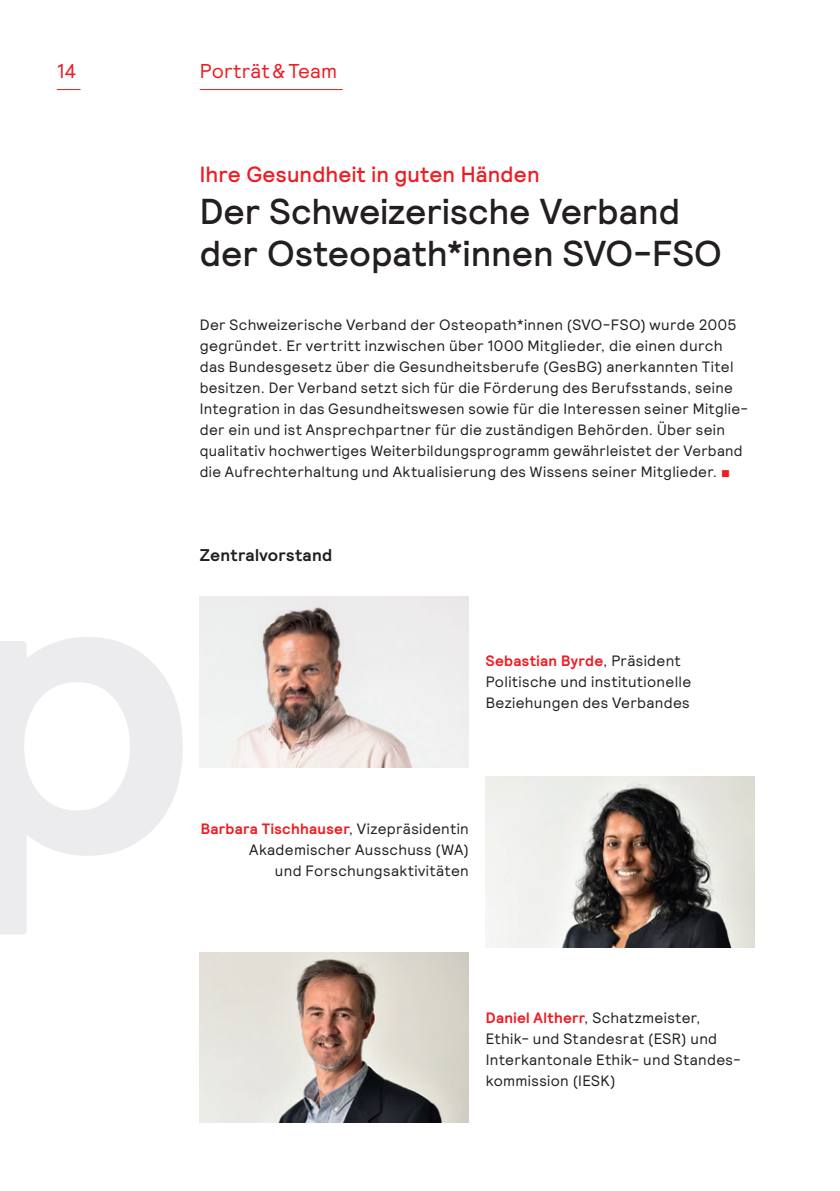
<style>
.page{position:relative;width:840px;height:1191px;background:#fff}
.page>*{position:absolute;margin:0;border:0;box-sizing:border-box;transform-origin:0 0}
.t1{font:500 36px/42px "Relative";color:#231f20}
.t2{font:500 22px "Relative";letter-spacing:.005em;color:#ee1d23}
.t3{font:20px "Relative";letter-spacing:.005em;color:#ee1d23}
.t4{font:700 17px "Relative";letter-spacing:.02em;color:#231f20}
.t5{font:15px/21px "Relative";letter-spacing:.02em;color:#231f20}
.s1{color:#ee1d23}
.s2{font-weight:700;color:#ee1d23}
</style>
<div class="page">
<svg style="left:0;top:637px;width:183px;height:297px"></svg>
<svg style="left:57px;top:89px;width:24px;height:1px"></svg>
<hr style="left:200px;top:89px;width:142px;height:1px;background:#ee1d23">
<img style="left:200px;top:597px;width:268px;height:170px">
<img style="left:200px;top:952px;width:268px;height:170px">
<img style="left:485px;top:777px;width:269px;height:170px">
<h3 class="t3" style="left:57px;top:58px;width:21px">14</h3>
<h3 class="t3" style="left:200px;top:58px;width:139px">Porträt&amp;Team</h3>
<h2 class="t2" style="left:200px;top:160px;width:341px">Ihre Gesundheit in guten Händen</h2>
<h1 class="t1" style="left:200px;top:190px;width:523px">Der Schweizerische Verband der Osteopath*innen SVO-FSO</h1>
<p class="t5" style="left:200px;top:313px;width:549px">Der Schweizerische Verband der Osteopath*innen (SVO-FSO) wurde 2005 gegründet. Er vertritt inzwischen über 1000 Mitglieder, die einen durch das Bundesgesetz über die Gesundheitsberufe (GesBG) anerkannten Titel besitzen. Der Verband setzt sich für die Förderung des Berufsstands, seine Integration in das Gesundheitswesen sowie für die Interessen seiner Mitglie&shy;der ein und ist Ansprechpartner für die zuständigen Behörden. Über sein qualitativ hochwertiges Weiterbildungsprogramm gewährleistet der Verband die Aufrechterhaltung und Aktualisierung des Wissens seiner Mitglieder. <span class="s1">■</span></p>
<p class="t4" style="left:200px;top:544px;width:134px">Zentralvorstand</p>
<p class="t5" style="left:485px;top:649px;width:207px"><span class="s2">Sebastian Byrde</span>, Präsident<br>Politische und institutionelle<br>Beziehungen des Verbandes</p>
<p class="t5" style="left:200px;top:817px;width:269px;text-align:right"><span class="s2">Barbara Tischhauser</span>, Vizepräsidentin<br>Akademischer Ausschuss (WA)<br>und Forschungsaktivitäten</p>
<p class="t5" style="left:485px;top:1006px;width:256px"><span class="s2">Daniel Altherr</span>, Schatzmeister,<br>Ethik- und Standesrat (ESR) und<br>Interkantonale Ethik- und Standes&shy;kommission (IESK)</p>
</div>
